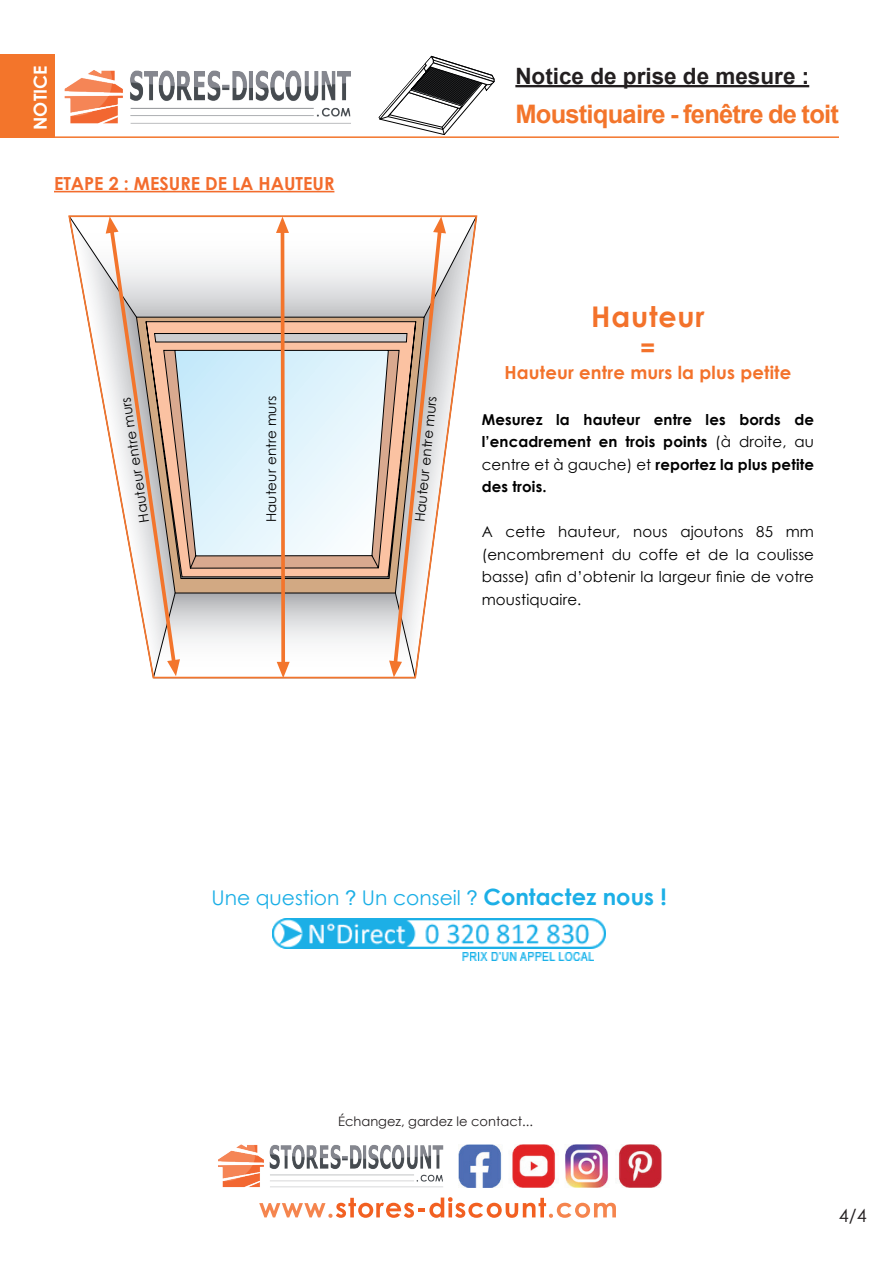
<style>
.page{position:relative;width:893px;height:1263px;background:#fff}
.page>*{position:absolute;margin:0;border:0;box-sizing:border-box;transform-origin:0 0}
.t1{font:700 28.5px "Century Gothic";letter-spacing:.03em;color:#f3722b}
.t2{font:700 25.5px "Arial";letter-spacing:-.03em;color:#f3752b}
.t3{font:700 25.5px "Century Gothic";color:#f3722b}
.t4{font:700 22.5px "Arial";color:#231f20}
.t5{font:20.25px "Century Gothic";color:#1cafe6}
.t6{font:700 18px "Century Gothic";letter-spacing:.01em;color:#f3722b}
.t7{font:700 18px "Century Gothic";color:#f36c2d}
.t8{font:700 18px "Century Gothic";color:#fff}
.t9{font:18px "Century Gothic";color:#231f20}
.t10{font:15px/22.5px "Century Gothic";letter-spacing:.01em;color:#000;text-align:justify}
.t11{font:700 15px/22.5px "Century Gothic";letter-spacing:.01em;color:#000;text-align:justify}
.t12{font:13.5px "Century Gothic";letter-spacing:.01em;color:#000}
.t13{font:13.05px "Century Gothic";color:#231f20}
.s1{font-weight:400}
.s2{font-family:"Arial"}
.s3{font-weight:700;font-size:22.5px}
</style>
<div class="page">
<hr style="left:515px;top:85px;width:294px;height:2px;background:#231f20">
<hr style="left:54px;top:136px;width:785px;height:2px;background:#f3752b">
<div style="left:0;top:54px;width:54px;height:84px;background:#f3752b"></div>
<img style="left:64px;top:70px;width:287px;height:54px">
<svg style="left:379px;top:56px;width:115px;height:79px"></svg>
<svg style="left:68px;top:215px;width:410px;height:464px"></svg>
<svg style="left:259px;top:1197px;width:357px;height:21px"></svg>
<img style="left:218px;top:1144px;width:226px;height:44px">
<img style="left:458px;top:1144px;width:203px;height:43px">
<img style="left:273px;top:918px;width:332px;height:31px">
<img style="left:463px;top:953px;width:130px;height:8px">
<hr style="left:54px;top:191px;width:280px;height:1px;background:#f36c2d">
<p class="t8" style="left:27px;top:130px;width:66px;rotate:-90deg">NOTICE</p>
<p class="t7" style="left:54px;top:170px;width:282px">ETAPE 2 : MESURE DE LA HAUTEUR</p>
<h3 class="t4" style="left:515px;top:60px;width:295px">Notice de prise de mesure :</h3>
<h2 class="t2" style="left:515px;top:96px;width:325px">Moustiquaire - fenêtre de toit</h2>
<p class="t12" style="left:135px;top:524px;width:128px;rotate:-99deg">Hauteur entre murs</p>
<p class="t12" style="left:262px;top:522px;width:128px;rotate:-90deg">Hauteur entre murs</p>
<p class="t12" style="left:411px;top:521px;width:128px;rotate:-85deg">Hauteur entre murs</p>
<h1 class="t1" style="left:591px;top:295px;width:115px">Hauteur</h1>
<h2 class="t3" style="left:640px;top:328px;width:17px">=</h2>
<p class="t6" style="left:504px;top:359px;width:288px">Hauteur entre murs la plus petite</p>
<p class="t11" style="left:482px;top:407px;width:334px">Mesurez la hauteur entre les bords de l’encadrement en trois points <span class="s1">(à droite, au centre et à gauche) et</span> reportez la plus petite des trois.</p>
<p class="t10" style="left:482px;top:520px;width:334px">A cette hauteur, nous ajoutons 85 mm (encombrement du coffe et de la coulisse basse) afin d’obtenir la largeur finie de votre moustiquaire.</p>
<h3 class="t5" style="left:211px;top:884px;width:457px">Une question <span class="s2">?</span> Un conseil <span class="s2">?</span> <span class="s3">Contactez nous !</span></h3>
<p class="t13" style="left:338px;top:1112px;width:196px">Échangez, gardez le contact...</p>
<p class="t9" style="left:839px;top:1203px;width:29px">4/4</p>
</div>
